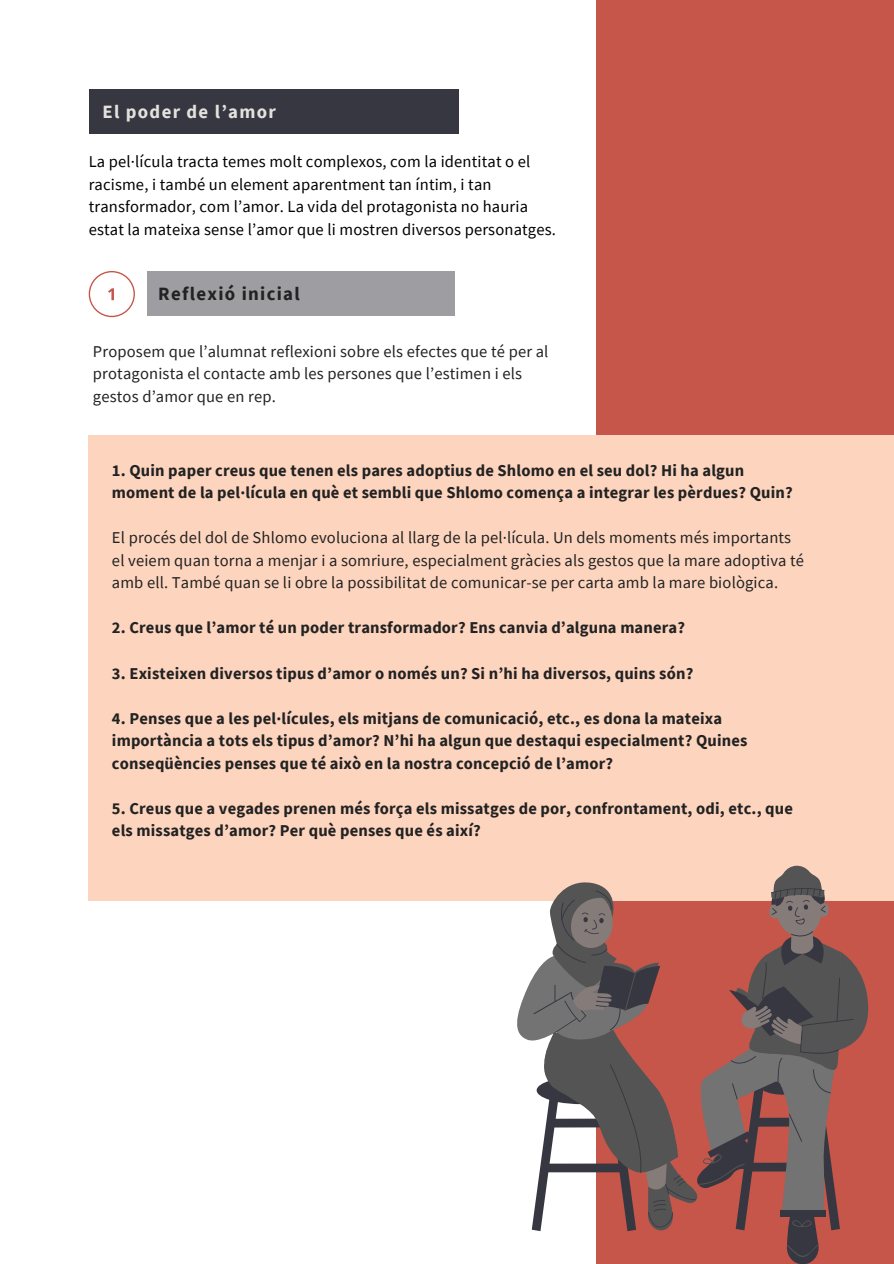
<style>
.page{position:relative;width:894px;height:1264px;background:#fff}
.page>*{position:absolute;margin:0;border:0;box-sizing:border-box;transform-origin:0 0}
.t1{font:700 18.75px "Source Sans Pro";letter-spacing:.07em;color:#e5e2de}
.t2{font:700 18.75px "Source Sans Pro";letter-spacing:.07em;color:#222}
.t3{font:700 16.5px/22.5px "Source Sans Pro";letter-spacing:.01em;color:#222}
.t4{font:16.5px/22.5px "Source Sans Pro";letter-spacing:.01em;color:#222}
.t5{font:16.5px/22.5px "Source Sans Pro";letter-spacing:.01em;color:#000}
</style>
<div class="page">
<div style="left:596px;top:0;width:297px;height:1263px;background:#c55649"></div>
<div style="left:89px;top:89px;width:369px;height:45px;background:#373741"></div>
<svg style="left:89px;top:271px;width:46px;height:46px"></svg>
<div style="left:147px;top:271px;width:307px;height:44px;background:#9d9da2"></div>
<div style="left:89px;top:435px;width:804px;height:465px;background:#fdd4be"></div>
<svg style="left:512px;top:865px;width:357px;height:398px"></svg>
<p class="t1" style="left:102px;top:100px;width:175px">El poder de l’amor</p>
<p class="t5" style="left:89px;top:150px;width:468px">La pel·lícula tracta temes molt complexos, com la identitat o el racisme, i també un element aparentment tan íntim, i tan transformador, com l’amor. La vida del protagonista no hauria estat la mateixa sense l’amor que li mostren diversos personatges.</p>
<p class="t2" style="left:158px;top:281px;width:143px">Reflexió inicial</p>
<p class="t4" style="left:93px;top:339px;width:457px">Proposem que l’alumnat reflexioni sobre els efectes que té per al protagonista el contacte amb les persones que l’estimen i els gestos d’amor que en rep.</p>
<p class="t3" style="left:112px;top:458px;width:682px">1. Quin paper creus que tenen els pares adoptius de Shlomo en el seu dol? Hi ha algun moment de la pel·lícula en què et sembli que Shlomo comença a integrar les pèrdues? Quin?</p>
<p class="t4" style="left:112px;top:526px;width:693px">El procés del dol de Shlomo evoluciona al llarg de la pel·lícula. Un dels moments més importants el veiem quan torna a menjar i a somriure, especialment gràcies als gestos que la mare adoptiva té amb ell. També quan se li obre la possibilitat de comunicar-se per carta amb la mare biològica.</p>
<p class="t3" style="left:112px;top:616px;width:574px">2. Creus que l’amor té un poder transformador? Ens canvia d’alguna manera?</p>
<p class="t3" style="left:112px;top:661px;width:582px">3. Existeixen diversos tipus d’amor o només un? Si n’hi ha diversos, quins són?</p>
<p class="t3" style="left:112px;top:706px;width:636px">4. Penses que a les pel·lícules, els mitjans de comunicació, etc., es dona la mateixa importància a tots els tipus d’amor? N’hi ha algun que destaqui especialment? Quines conseqüències penses que té això en la nostra concepció de l’amor?</p>
<p class="t3" style="left:112px;top:796px;width:682px">5. Creus que a vegades prenen més força els missatges de por, confrontament, odi, etc., que els missatges d’amor? Per què penses que és així?</p>
</div>
